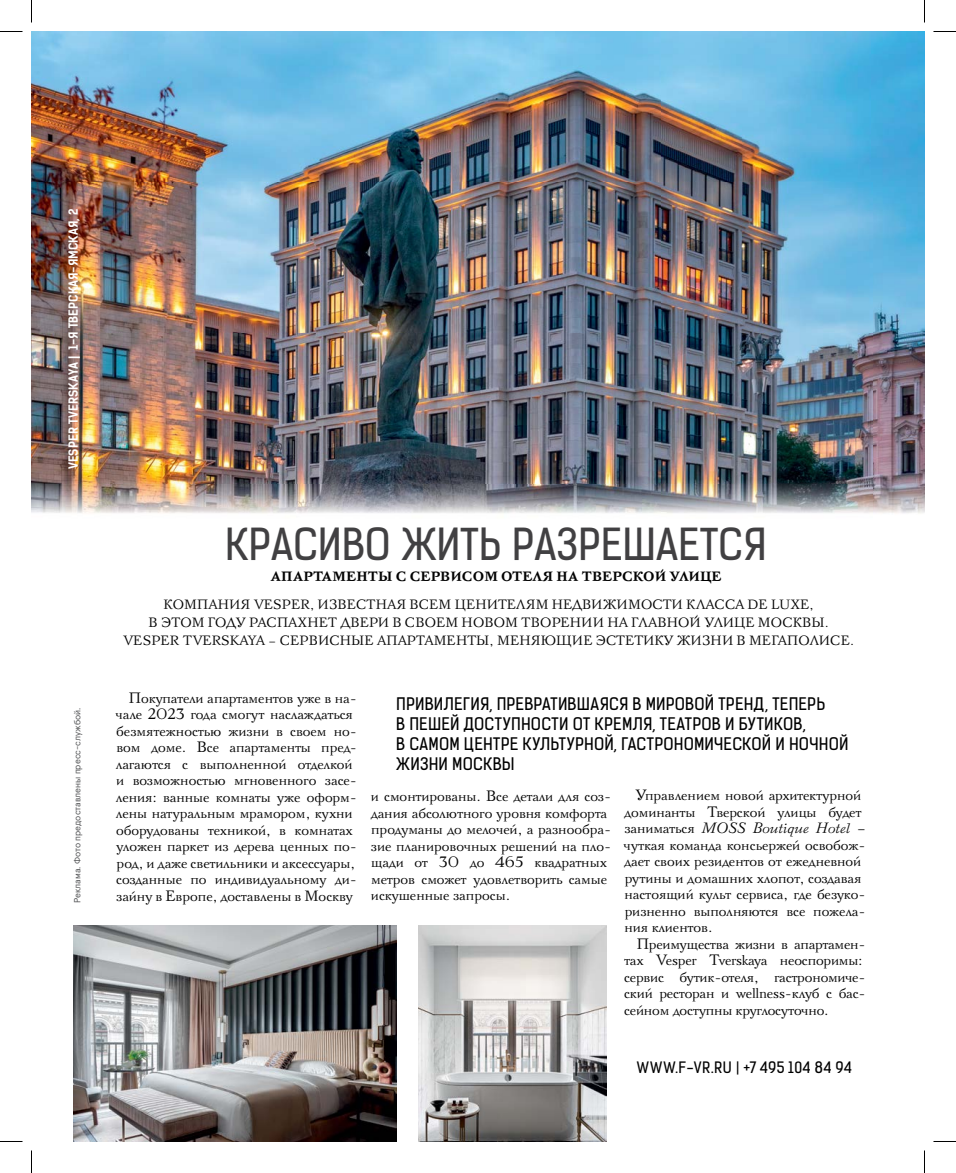
<style>
.page{position:relative;width:956px;height:1173px;background:#fff}
.page>*{position:absolute;margin:0;border:0;box-sizing:border-box;transform-origin:0 0}
.t1{font:42px "Kelson Sans Regular RU";color:#414042}
.t2{font:16.5px/19.8px "Kelson Sans Regular RU";letter-spacing:.01em;color:#000}
.t3{font:15px/16.5px "Bazhanov";letter-spacing:-.01em;color:#000}
.t4{font:15px "Kelson Sans Regular RU";letter-spacing:.04em;color:#000}
.t5{font:13.5px/18px "Bazhanov";letter-spacing:.01em;color:#000;text-align:center}
.t6{font:700 13.5px "Bazhanov";letter-spacing:.01em;color:#000}
.t7{font:12px "Kelson Sans Bold RU";color:#fff}
.t8{font:9px "Apercu Pro";color:#58595b}
.s1{font-style:italic}
</style>
<div class="page">
<img style="left:32px;top:32px;width:892px;height:482px">
<img style="left:74px;top:925px;width:322px;height:216px">
<img style="left:418px;top:925px;width:189px;height:216px">
<svg style="left:0;top:31px;width:22px;height:1px"></svg>
<svg style="left:933px;top:31px;width:23px;height:1px"></svg>
<svg style="left:0;top:1141px;width:22px;height:1px"></svg>
<svg style="left:933px;top:1141px;width:23px;height:1px"></svg>
<svg style="left:31px;top:0;width:1px;height:23px"></svg>
<svg style="left:31px;top:1150px;width:1px;height:23px"></svg>
<svg style="left:924px;top:0;width:1px;height:23px"></svg>
<svg style="left:924px;top:1150px;width:1px;height:23px"></svg>
<p class="t7" style="left:66px;top:469px;width:262px;rotate:-90deg">VESPER TVERSKAYA | 1-Я ТВЕРСКАЯ-ЯМСКАЯ, 2</p>
<p class="t8" style="left:71px;top:903px;width:197px;rotate:-90deg">Реклама. Фото предоставлены пресс-службой.</p>
<h1 class="t1" style="left:225px;top:518px;width:543px">КРАСИВО ЖИТЬ РАЗРЕШАЕТСЯ</h1>
<p class="t6" style="left:270px;top:567px;width:453px">АПАРТАМЕНТЫ С СЕРВИСОМ ОТЕЛЯ НА ТВЕРСКОЙ УЛИЦЕ</p>
<p class="t5" style="left:123px;top:595px;width:732px">КОМПАНИЯ VESPER, ИЗВЕСТНАЯ ВСЕМ ЦЕНИТЕЛЯМ НЕДВИЖИМОСТИ КЛАССА DE LUXE,<br>В ЭТОМ ГОДУ РАСПАХНЕТ ДВЕРИ В СВОЕМ НОВОМ ТВОРЕНИИ НА ГЛАВНОЙ УЛИЦЕ МОСКВЫ.<br>VESPER TVERSKAYA – СЕРВИСНЫЕ АПАРТАМЕНТЫ, МЕНЯЮЩИЕ ЭСТЕТИКУ ЖИЗНИ В МЕГАПОЛИСЕ.</p>
<p class="t3" style="left:116px;top:689px;width:243px;text-indent:13px">Покупатели апартаментов уже в на&shy;чале 2023 года смогут наслаждаться безмятежностью жизни в своем но&shy;вом доме. Все апартаменты пред&shy;лагаются с выполненной отделкой и возможностью мгновенного засе&shy;ления: ванные комнаты уже оформ&shy;лены натуральным мрамором, кухни оборудованы техникой, в комнатах уложен паркет из дерева ценных по&shy;род, и даже светильники и аксессуары, созданные по индивидуальному ди&shy;зайну в Европе, доставлены в Москву</p>
<p class="t2" style="left:396px;top:694px;width:454px">ПРИВИЛЕГИЯ, ПРЕВРАТИВШАЯСЯ В МИРОВОЙ ТРЕНД, ТЕПЕРЬ<br>В ПЕШЕЙ ДОСТУПНОСТИ ОТ КРЕМЛЯ, ТЕАТРОВ И БУТИКОВ,<br>В САМОМ ЦЕНТРЕ КУЛЬТУРНОЙ, ГАСТРОНОМИЧЕСКОЙ И НОЧНОЙ ЖИЗНИ МОСКВЫ</p>
<p class="t3" style="left:371px;top:788px;width:242px">и смонтированы. Все детали для соз&shy;дания абсолютного уровня комфорта продуманы до мелочей, а разнообра&shy;зие планировочных решений на пло&shy;щади от 30 до 465 квадратных метров сможет удовлетворить самые искушенные запросы.</p>
<p class="t3" style="left:624px;top:787px;width:244px;text-indent:11px">Управлением новой архитектурной доминанты Тверской улицы будет заниматься <span class="s1">MOSS Boutique Hotel</span> – чуткая команда консьержей освобож&shy;дает своих резидентов от ежедневной рутины и домашних хлопот, создавая настоящий культ сервиса, где безуко&shy;ризненно выполняются все пожела&shy;ния клиентов.</p>
<p class="t3" style="left:624px;top:935px;width:243px;text-indent:13px">Преимущества жизни в апартамен&shy;тах Vesper Tverskaya неоспоримы: сервис бутик-отеля, гастрономиче&shy;ский ресторан и wellness-клуб с бас&shy;сейном доступны круглосуточно.</p>
<p class="t4" style="left:637px;top:1058px;width:217px">WWW.F-VR.RU | +7 495 104 84 94</p>
</div>
